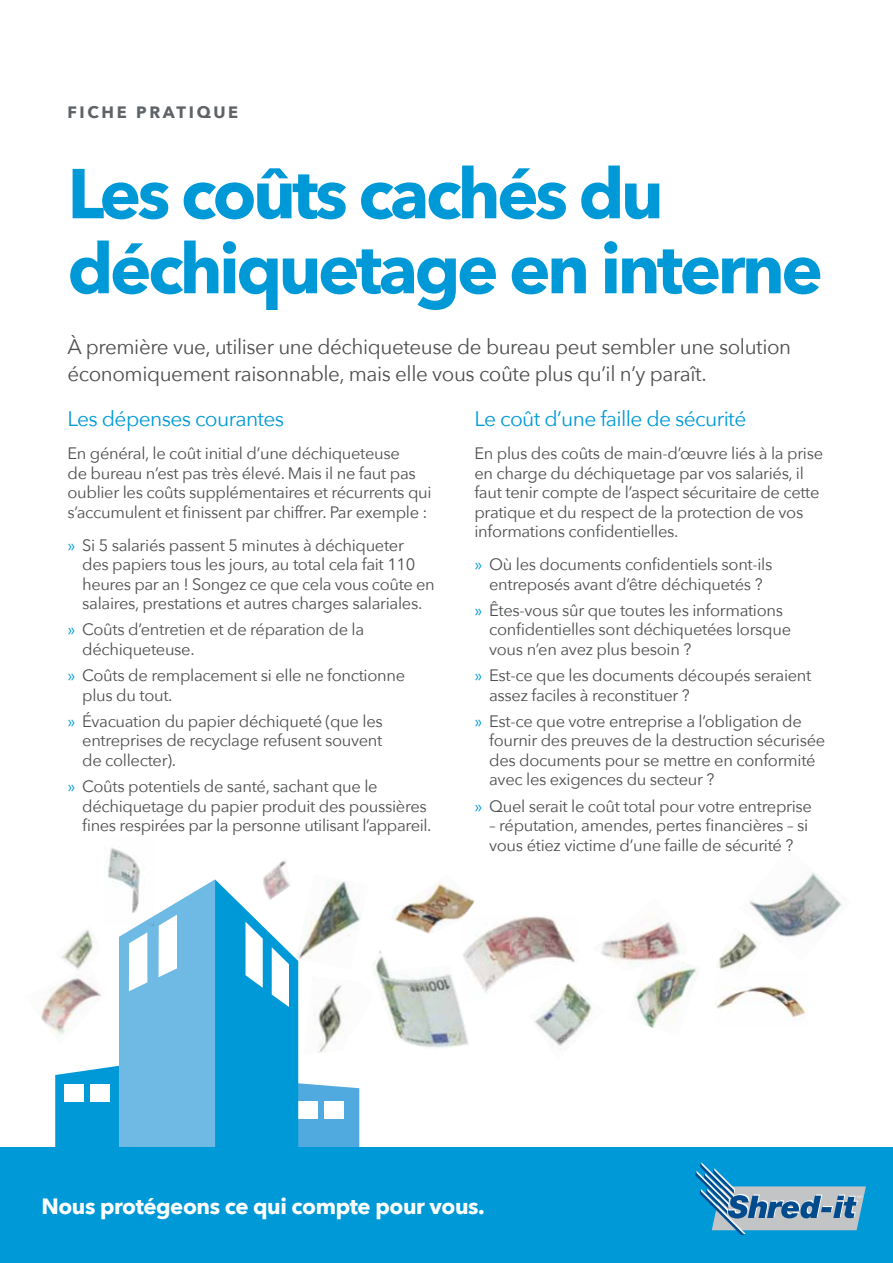
<style>
.page{position:relative;width:893px;height:1263px;background:#fff}
.page>*{position:absolute;margin:0;border:0;box-sizing:border-box;transform-origin:0 0}
.t1{font:700 69.75px/75px "Avenir Next";letter-spacing:-.05em;color:#0099d8}
.t2{font:700 22.05px "Avenir Next";letter-spacing:-.02em;color:#fff}
.t3{font:21px/27px "Avenir Next";letter-spacing:-.02em;color:#4d4e4f}
.t4{font:21px "Avenir Next";letter-spacing:-.03em;color:#0099d8}
.t5{font:16.5px/19.5px "Avenir Next";letter-spacing:-.02em;color:#4d4e4f}
.t6{font:700 16.5px "Avenir Next";letter-spacing:.16em;color:#5e6367}
.s1{color:#0099d8}
</style>
<div class="page">
<svg style="left:55px;top:879px;width:304px;height:268px"></svg>
<div style="left:0;top:1147px;width:893px;height:116px;background:#0099d8"></div>
<svg style="left:695px;top:1162px;width:171px;height:73px"></svg>
<img style="left:296px;top:879px;width:65px;height:91px">
<img style="left:466px;top:916px;width:109px;height:77px">
<img style="left:529px;top:982px;width:63px;height:64px">
<img style="left:749px;top:872px;width:93px;height:65px">
<img style="left:635px;top:965px;width:62px;height:63px">
<img style="left:105px;top:848px;width:48px;height:78px">
<img style="left:715px;top:986px;width:91px;height:32px">
<img style="left:373px;top:950px;width:96px;height:98px">
<img style="left:600px;top:913px;width:87px;height:58px">
<img style="left:303px;top:976px;width:56px;height:79px">
<img style="left:263px;top:860px;width:29px;height:41px">
<img style="left:55px;top:925px;width:47px;height:40px">
<img style="left:718px;top:928px;width:44px;height:42px">
<img style="left:392px;top:880px;width:84px;height:54px">
<img style="left:41px;top:965px;width:64px;height:80px">
<p class="t6" style="left:68px;top:98px;width:172px">FICHE PRATIQUE</p>
<h1 class="t1" style="left:68px;top:155px;width:757px">Les coûts cachés du déchiquetage en interne</h1>
<p class="t3" style="left:68px;top:332px;width:725px">À première vue, utiliser une déchiqueteuse de bureau peut sembler une solution économiquement raisonnable, mais elle vous coûte plus qu’il n’y paraît.</p>
<p class="t4" style="left:68px;top:401px;width:218px">Les dépenses courantes</p>
<p class="t5" style="left:68px;top:443px;width:366px">En général, le coût initial d’une déchiqueteuse<br>de bureau n’est pas très élevé. Mais il ne faut pas oublier les coûts supplémentaires et récurrents qui s’accumulent et finissent par chiffrer. Par exemple :</p>
<p class="t5" style="left:82px;top:534px;width:354px;text-indent:-15px"><span class="s1">»</span> Si 5 salariés passent 5 minutes à déchiqueter<br>des papiers tous les jours, au total cela fait 110 heures par an ! Songez ce que cela vous coûte en salaires, prestations et autres charges salariales.</p>
<p class="t5" style="left:82px;top:619px;width:284px;text-indent:-15px"><span class="s1">»</span> Coûts d’entretien et de réparation de la déchiqueteuse.</p>
<p class="t5" style="left:82px;top:665px;width:324px;text-indent:-15px"><span class="s1">»</span> Coûts de remplacement si elle ne fonctionne plus du tout.</p>
<p class="t5" style="left:82px;top:711px;width:302px;text-align:justify;text-indent:-15px"><span class="s1">»</span> Évacuation du papier déchiqueté (que les entreprises de recyclage refusent souvent de collecter).</p>
<p class="t5" style="left:82px;top:776px;width:351px;text-indent:-15px"><span class="s1">»</span> Coûts potentiels de santé, sachant que le déchiquetage du papier produit des poussières fines respirées par la personne utilisant l’appareil.</p>
<p class="t4" style="left:474px;top:401px;width:273px">Le coût d’une faille de sécurité</p>
<p class="t5" style="left:474px;top:443px;width:350px">En plus des coûts de main-d’œuvre liés à la prise en charge du déchiquetage par vos salariés, il faut tenir compte de l’aspect sécuritaire de cette pratique et du respect de la protection de vos informations confidentielles.</p>
<p class="t5" style="left:474px;top:554px;width:299px;text-align:center"><span class="s1">»</span> Où les documents confidentiels sont-ils entreposés avant d’être déchiquetés ?</p>
<p class="t5" style="left:489px;top:600px;width:303px;text-indent:-15px"><span class="s1">»</span> Êtes-vous sûr que toutes les informations confidentielles sont déchiquetées lorsque vous n’en avez plus besoin ?</p>
<p class="t5" style="left:489px;top:665px;width:324px;text-indent:-15px"><span class="s1">»</span> Est-ce que les documents découpés seraient assez faciles à reconstituer ?</p>
<p class="t5" style="left:489px;top:711px;width:338px;text-indent:-15px"><span class="s1">»</span> Est-ce que votre entreprise a l’obligation de fournir des preuves de la destruction sécurisée des documents pour se mettre en conformité avec les exigences du secteur ?</p>
<p class="t5" style="left:474px;top:795px;width:339px"><span class="s1">»</span> Quel serait le coût total pour votre entreprise</p>
<p class="t5" style="left:489px;top:815px;width:321px">– réputation, amendes, pertes financières – si vous étiez victime d’une faille de sécurité ?</p>
<h2 class="t2" style="left:41px;top:1187px;width:445px">Nous protégeons ce qui compte pour vous.</h2>
</div>
